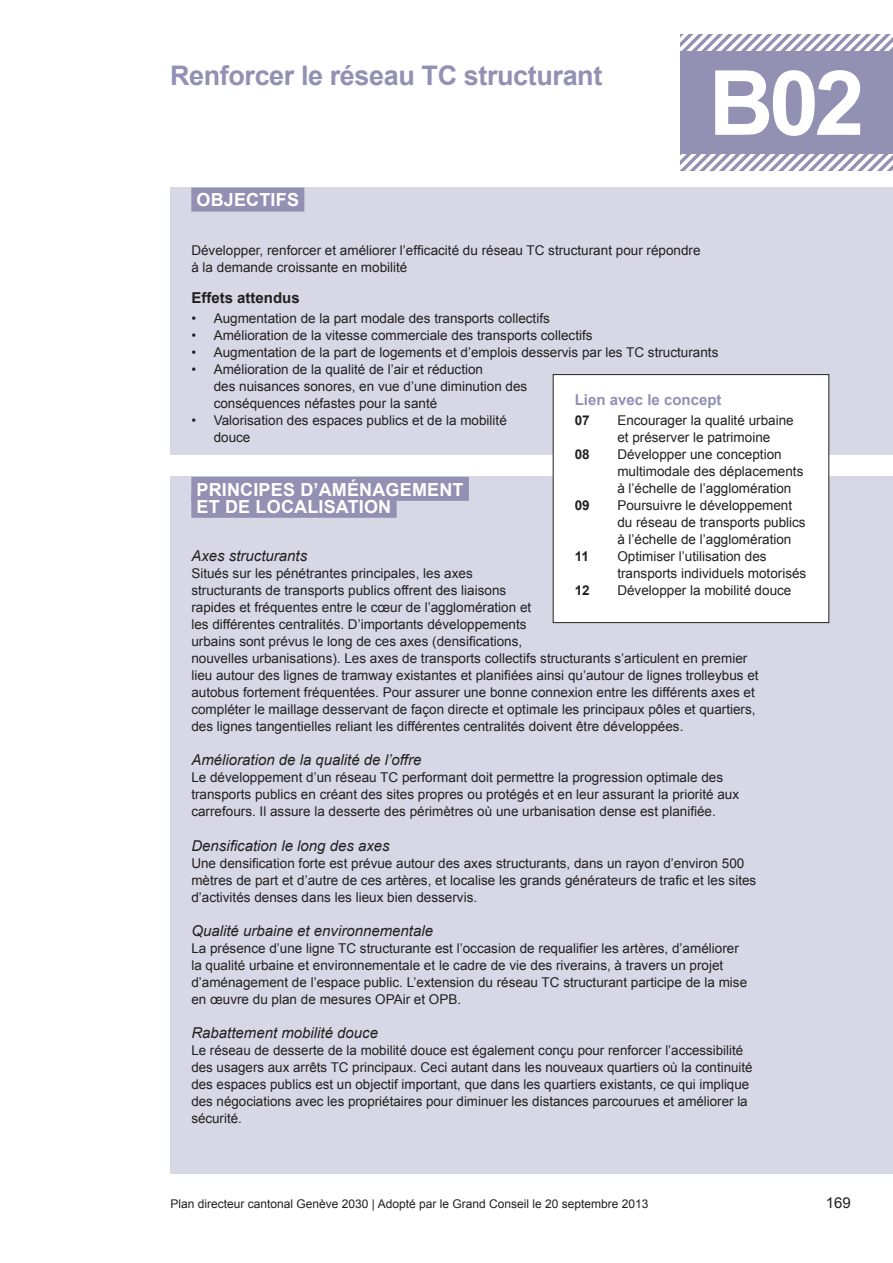
<style>
.page{position:relative;width:893px;height:1263px;background:#fff}
.page>*{position:absolute;margin:0;border:0;box-sizing:border-box;transform-origin:0 0}
.t1{font:700 90px "Arial";color:#fff}
.t2{font:700 27px "Arial";color:#9290b3}
.t3{font:700 18px/17px "Arial";letter-spacing:.01em;color:#fff}
.t4{font:italic 15px "Arial";color:#231f20}
.t5{font:700 15px "Arial";color:#9290b3}
.t6{font:700 15px "Arial";color:#231f20}
.t7{font:15px "Arial";color:#231f20}
.t8{font:13.5px/17px "Arial";color:#231f20}
.t9{font:700 13.5px "Arial";color:#231f20}
.t10{font:12px "Arial";color:#231f20}
</style>
<div class="page">
<div style="left:170px;top:476px;width:723px;height:698px;background:#d8d7e5"></div>
<div style="left:191px;top:477px;width:278px;height:24px;background:#9290b3"></div>
<div style="left:191px;top:494px;width:206px;height:24px;background:#9290b3"></div>
<div style="left:170px;top:187px;width:723px;height:268px;background:#d8d7e5"></div>
<div style="left:191px;top:188px;width:113px;height:24px;background:#9290b3"></div>
<svg style="left:680px;top:34px;width:213px;height:136px"></svg>
<div style="left:680px;top:51px;width:213px;height:102px;background:#9290b3"></div>
<div style="left:553px;top:375px;width:276px;height:248px;background:#fff"></div>
<div style="left:553px;top:374px;width:276px;height:249px;border:1px solid #231f20"></div>
<h2 class="t2" style="left:170px;top:58px;width:434px">Renforcer le réseau TC structurant</h2>
<h1 class="t1" style="left:709px;top:43px;width:158px">B02</h1>
<h3 class="t3" style="left:197px;top:192px;width:104px">Objectifs</h3>
<p class="t8" style="left:191px;top:242px;width:511px">Développer, renforcer et améliorer l’efficacité du réseau TC structurant pour répondre à la demande croissante en mobilité</p>
<p class="t6" style="left:191px;top:288px;width:110px">Effets attendus</p>
<p class="t8" style="left:191px;top:310px;width:360px">• Augmentation de la part modale des transports collectifs</p>
<p class="t8" style="left:191px;top:327px;width:403px">• Amélioration de la vitesse commerciale des transports collectifs</p>
<p class="t8" style="left:191px;top:344px;width:529px">• Augmentation de la part de logements et d’emplois desservis par les TC structurants</p>
<p class="t8" style="left:214px;top:361px;width:315px;text-indent:-22px">• Amélioration de la qualité de l’air et réduction<br>des nuisances sonores, en vue d’une diminution des conséquences néfastes pour la santé</p>
<p class="t8" style="left:214px;top:412px;width:295px;text-indent:-22px">• Valorisation des espaces publics et de la mobilité douce</p>
<p class="t5" style="left:575px;top:390px;width:148px">Lien avec le concept</p>
<p class="t9" style="left:575px;top:411px;width:17px">07</p>
<p class="t8" style="left:617px;top:412px;width:178px">Encourager la qualité urbaine et préserver le patrimoine</p>
<p class="t9" style="left:575px;top:445px;width:17px">08</p>
<p class="t8" style="left:617px;top:446px;width:188px">Développer une conception multimodale des déplacements à l’échelle de l’agglomération</p>
<p class="t9" style="left:575px;top:497px;width:17px">09</p>
<p class="t8" style="left:617px;top:497px;width:190px">Poursuivre le développement du réseau de transports publics à l’échelle de l’agglomération</p>
<p class="t9" style="left:575px;top:548px;width:16px">11</p>
<p class="t8" style="left:617px;top:548px;width:191px">Optimiser l’utilisation des transports individuels motorisés</p>
<p class="t9" style="left:575px;top:582px;width:17px">12</p>
<p class="t8" style="left:617px;top:582px;width:176px">Développer la mobilité douce</p>
<h3 class="t3" style="left:197px;top:481px;width:268px">Principes d’aménagement et de localisation</h3>
<p class="t4" style="left:191px;top:546px;width:117px">Axes structurants</p>
<p class="t8" style="left:191px;top:565px;width:569px">Situés sur les pénétrantes principales, les axes<br>structurants de transports publics offrent des liaisons<br>rapides et fréquentes entre le cœur de l’agglomération et<br>les différentes centralités. D’importants développements<br>urbains sont prévus le long de ces axes (densifications,<br>nouvelles urbanisations). Les axes de transports collectifs structurants s’articulent en premier lieu autour des lignes de tramway existantes et planifiées ainsi qu’autour de lignes trolleybus et autobus fortement fréquentées. Pour assurer une bonne connexion entre les différents axes et compléter le maillage desservant de façon directe et optimale les principaux pôles et quartiers, des lignes tangentielles reliant les différentes centralités doivent être développées.</p>
<p class="t4" style="left:191px;top:750px;width:232px">Amélioration de la qualité de l’offre</p>
<p class="t8" style="left:191px;top:769px;width:549px">Le développement d’un réseau TC performant doit permettre la progression optimale des transports publics en créant des sites propres ou protégés et en leur assurant la priorité aux carrefours. Il assure la desserte des périmètres où une urbanisation dense est planifiée.</p>
<p class="t4" style="left:191px;top:835px;width:200px">Densification le long des axes</p>
<p class="t8" style="left:191px;top:854px;width:567px">Une densification forte est prévue autour des axes structurants, dans un rayon d’environ 500 mètres de part et d’autre de ces artères, et localise les grands générateurs de trafic et les sites d’activités denses dans les lieux bien desservis.</p>
<p class="t4" style="left:191px;top:920px;width:243px">Qualité urbaine et environnementale</p>
<p class="t8" style="left:191px;top:939px;width:557px">La présence d’une ligne TC structurante est l’occasion de requalifier les artères, d’améliorer la qualité urbaine et environnementale et le cadre de vie des riverains, à travers un projet d’aménagement de l’espace public. L’extension du réseau TC structurant participe de la mise en œuvre du plan de mesures OPAir et OPB.</p>
<p class="t4" style="left:191px;top:1023px;width:188px">Rabattement mobilité douce</p>
<p class="t8" style="left:191px;top:1041px;width:563px">Le réseau de desserte de la mobilité douce est également conçu pour renforcer l’accessibilité des usagers aux arrêts TC principaux. Ceci autant dans les nouveaux quartiers où la continuité des espaces publics est un objectif important, que dans les quartiers existants, ce qui implique des négociations avec les propriétaires pour diminuer les distances parcourues et améliorer la sécurité.</p>
<p class="t10" style="left:171px;top:1195px;width:480px">Plan directeur cantonal Genève 2030 | Adopté par le Grand Conseil le 20 septembre 2013</p>
<p class="t7" style="left:826px;top:1192px;width:27px">169</p>
</div>
